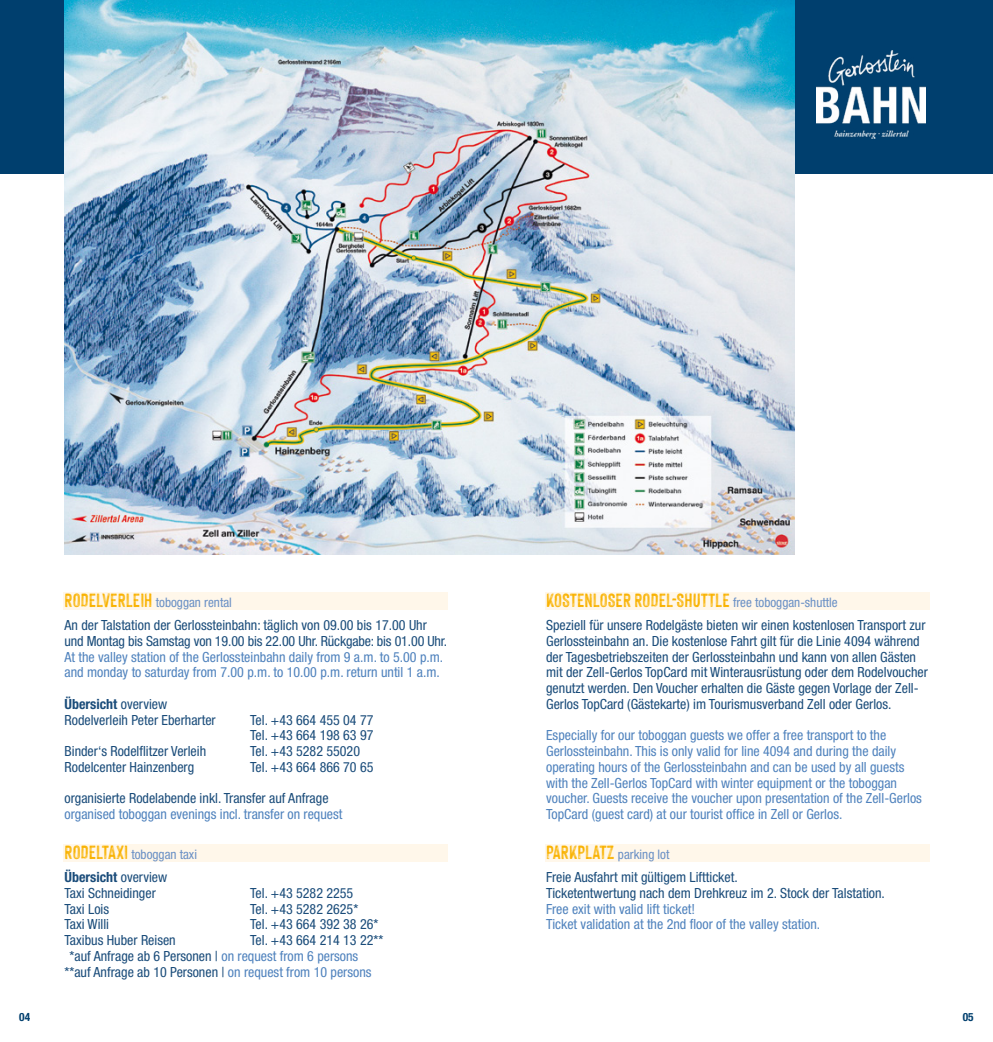
<style>
.page{position:relative;width:993px;height:1042px;background:#fff}
.page>*{position:absolute;margin:0;border:0;box-sizing:border-box;transform-origin:0 0}
.t1{font:21px "Hackney Vector";color:#f9b200}
.t2{font:condensed 14px/15.8px "Helvetica Neue LT Pro";color:#1a4c7a}
.t3{font:condensed 14px/15.8px "Helvetica Neue LT Pro";color:#4f82bd}
.t4{font:condensed 13.12px "Helvetica Neue LT Pro";color:#6a90c5}
.t5{font:700 condensed 11.38px "Helvetica Neue LT Pro";color:#003f6e}
.s1{font-family:"Hackney Vector";font-stretch:normal;font-size:21px;color:#f9b200}
.s2{font-weight:700}
.s3{color:#4f82bd}
.s4{font-family:"Helvetica Neue LT Pro";font-stretch:condensed;font-size:13.12px;color:#6a90c5}
</style>
<div class="page">
<div style="left:0;top:0;width:992px;height:173px;background:#003f6e"></div>
<img style="left:64px;top:0;width:730px;height:554px">
<div style="left:63px;top:592px;width:384px;height:17px;background:#fff7ea"></div>
<div style="left:63px;top:844px;width:384px;height:17px;background:#fff7ea"></div>
<div style="left:545px;top:592px;width:384px;height:17px;background:#fff7ea"></div>
<div style="left:545px;top:844px;width:384px;height:17px;background:#fff7ea"></div>
<img style="left:816px;top:51px;width:109px;height:87px">
<p class="t4" style="left:64px;top:595px;width:169px"><span class="s1">RODELVERLEIH</span> toboggan rental</p>
<p class="t2" style="left:64px;top:617px;width:384px">An der Talstation der Gerlossteinbahn: täglich von 09.00 bis 17.00 Uhr und Montag bis Samstag von 19.00 bis 22.00 Uhr. Rückgabe: bis 01.00 Uhr.</p>
<p class="t3" style="left:64px;top:649px;width:380px">At the valley station of the Gerlossteinbahn daily from 9 a.m. to 5.00 p.m. and monday to saturday from 7.00 p.m. to 10.00 p.m. return until 1 a.m.</p>
<p class="t2" style="left:64px;top:696px;width:153px"><span class="s2">Übersicht</span> overview<br>Rodelverleih Peter Eberharter</p>
<p class="t2" style="left:250px;top:712px;width:125px">Tel. +43 664 455 04 77<br>Tel. +43 664 198 63 97</p>
<p class="t2" style="left:64px;top:743px;width:143px">Binder‘s Rodelflitzer Verleih</p>
<p class="t2" style="left:250px;top:743px;width:111px">Tel. +43 5282 55020</p>
<p class="t2" style="left:64px;top:759px;width:131px">Rodelcenter Hainzenberg</p>
<p class="t2" style="left:250px;top:759px;width:125px">Tel. +43 664 866 70 65</p>
<p class="t2" style="left:64px;top:790px;width:265px">organisierte Rodelabende inkl. Transfer auf Anfrage</p>
<p class="t3" style="left:64px;top:806px;width:279px">organised toboggan evenings incl. transfer on request</p>
<p class="t4" style="left:64px;top:847px;width:134px"><span class="s1">RODELTAXI</span> toboggan taxi</p>
<p class="t2" style="left:64px;top:869px;width:104px"><span class="s2">Übersicht</span> overview<br>Taxi Schneidinger</p>
<p class="t2" style="left:250px;top:885px;width:105px">Tel. +43 5282 2255</p>
<p class="t2" style="left:64px;top:901px;width:46px">Taxi Lois</p>
<p class="t2" style="left:250px;top:901px;width:109px">Tel. +43 5282 2625*</p>
<p class="t2" style="left:64px;top:916px;width:46px">Taxi Willi</p>
<p class="t2" style="left:250px;top:916px;width:130px">Tel. +43 664 392 38 26*</p>
<p class="t2" style="left:64px;top:932px;width:113px">Taxibus Huber Reisen</p>
<p class="t2" style="left:250px;top:932px;width:135px">Tel. +43 664 214 13 22**</p>
<p class="t2" style="left:70px;top:948px;width:290px">*auf Anfrage ab 6 Personen | <span class="s3">on request from 6 persons</span></p>
<p class="t2" style="left:64px;top:964px;width:308px">**auf Anfrage ab 10 Personen | <span class="s3">on request from 10 persons</span></p>
<h1 class="t1" style="left:546px;top:589px;width:293px">KOSTENLOSER RODEL-SHUTTLE <span class="s4">free toboggan-shuttle</span></h1>
<p class="t2" style="left:546px;top:617px;width:383px">Speziell für unsere Rodelgäste bieten wir einen kostenlosen Transport zur Gerlossteinbahn an. Die kostenlose Fahrt gilt für die Linie 4094 während der Tagesbetriebszeiten der Gerlossteinbahn und kann von allen Gästen mit der Zell-Gerlos TopCard mit Winterausrüstung oder dem Rodelvoucher genutzt werden. Den Voucher erhalten die Gäste gegen Vorlage der Zell-Gerlos TopCard (Gästekarte) im Tourismusverband Zell oder Gerlos.</p>
<p class="t3" style="left:546px;top:727px;width:377px">Especially for our toboggan guests we offer a free transport to the Gerlossteinbahn. This is only valid for line 4094 and during the daily operating hours of the Gerlossteinbahn and can be used by all guests with the Zell-Gerlos TopCard with winter equipment or the toboggan voucher. Guests receive the voucher upon presentation of the Zell-Gerlos TopCard (guest card) at our tourist office in Zell or Gerlos.</p>
<p class="t4" style="left:546px;top:847px;width:125px"><span class="s1">PARKPLATZ</span> parking lot</p>
<p class="t2" style="left:546px;top:869px;width:340px">Freie Ausfahrt mit gültigem Liftticket.<br>Ticketentwertung nach dem Drehkreuz im 2. Stock der Talstation.</p>
<p class="t3" style="left:546px;top:901px;width:275px">Free exit with valid lift ticket!<br>Ticket validation at the 2nd floor of the valley station.</p>
<p class="t5" style="left:19px;top:1010px;width:12px">04</p>
<p class="t5" style="left:962px;top:1010px;width:12px">05</p>
</div>
